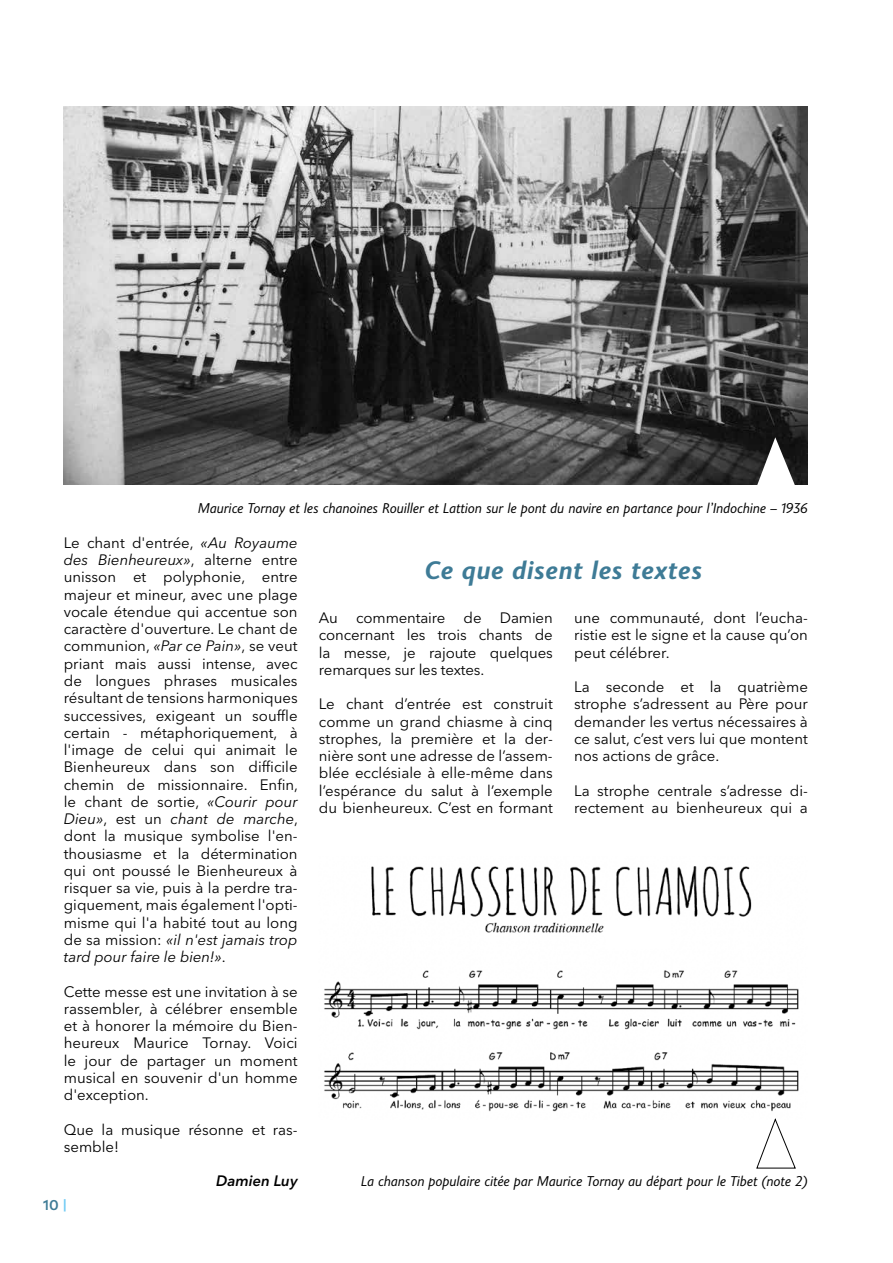
<style>
.page{position:relative;width:893px;height:1263px;background:#fff}
.page>*{position:absolute;margin:0;border:0;box-sizing:border-box;transform-origin:0 0}
.t1{font:italic 700 25.5px "Joanna Sans Nova";letter-spacing:.02em;color:#3e7b96}
.t2{font:15px/17.2px "Avenir Next";color:#000;text-align:justify}
.t3{font:italic 600 15px "Avenir Next";color:#000}
.t4{font:600 15px "Assemblage";color:#3e7b96}
.t5{font:italic 14.25px "Joanna Sans Nova";letter-spacing:-.01em;color:#000}
.s1{font-style:italic}
.s2{color:#71cbf4}
</style>
<div class="page">
<img style="left:324px;top:866px;width:475px;height:253px">
<img style="left:64px;top:106px;width:744px;height:378px">
<svg style="left:757px;top:437px;width:38px;height:48px"></svg>
<svg style="left:756px;top:1119px;width:40px;height:49px"></svg>
<p class="t5" style="left:198px;top:498px;width:611px">Maurice Tornay et les chanoines Rouiller et Lattion sur le pont du navire en partance pour l’Indochine – 1936</p>
<p class="t2" style="left:64px;top:533px;width:236px">Le chant d'entrée, <span class="s1">«Au Royaume des Bienheureux»</span>, alterne entre unisson et polyphonie, entre majeur et mineur, avec une plage vocale étendue qui accentue son caractère d'ouverture. Le chant de communion, <span class="s1">«Par ce Pain»</span>, se veut priant mais aussi intense, avec de longues phrases musicales résultant de tensions harmoniques successives, exigeant un souffle certain - métaphoriquement, à l'image de celui qui animait le Bienheureux dans son difficile chemin de missionnaire. Enfin, le chant de sortie, <span class="s1">«Courir pour Dieu»</span>, est un <span class="s1">chant de marche</span>, dont la musique symbolise l'en&shy;thousiasme et la détermination qui ont poussé le Bienheureux à risquer sa vie, puis à la perdre tra&shy;giquement, mais également l'opti&shy;misme qui l'a habité tout au long de sa mission: <span class="s1">«il n'est jamais trop tard pour faire le bien!»</span>.</p>
<p class="t2" style="left:64px;top:982px;width:235px">Cette messe est une invitation à se rassembler, à célébrer ensemble et à honorer la mémoire du Bien&shy;heureux Maurice Tornay. Voici le jour de partager un moment musical en souvenir d'un homme d'exception.</p>
<p class="t2" style="left:64px;top:1120px;width:235px">Que la musique résonne et ras&shy;semble!</p>
<p class="t3" style="left:216px;top:1168px;width:83px">Damien Luy</p>
<p class="t4" style="left:43px;top:1197px;width:25px">10 <span class="s2">|</span></p>
<h1 class="t1" style="left:425px;top:552px;width:279px">Ce que disent les textes</h1>
<p class="t2" style="left:319px;top:609px;width:235px">Au commentaire de Damien concernant les trois chants de la messe, je rajoute quelques remarques sur les textes.</p>
<p class="t2" style="left:319px;top:695px;width:235px">Le chant d’entrée est construit comme un grand chiasme à cinq strophes, la première et la der&shy;nière sont une adresse de l’assem&shy;blée ecclésiale à elle-même dans l’espérance du salut à l’exemple du bienheureux. C’est en formant</p>
<p class="t2" style="left:574px;top:609px;width:235px">une communauté, dont l’eucha&shy;ristie est le signe et la cause qu’on peut célébrer.</p>
<p class="t2" style="left:574px;top:678px;width:235px">La seconde et la quatrième strophe s’adressent au Père pour demander les vertus nécessaires à ce salut, c’est vers lui que montent nos actions de grâce.</p>
<p class="t2" style="left:574px;top:781px;width:235px">La strophe centrale s’adresse di&shy;rectement au bienheureux qui a</p>
<p class="t5" style="left:361px;top:1171px;width:448px">La chanson populaire citée par Maurice Tornay au départ pour le Tibet (note 2)</p>
</div>
